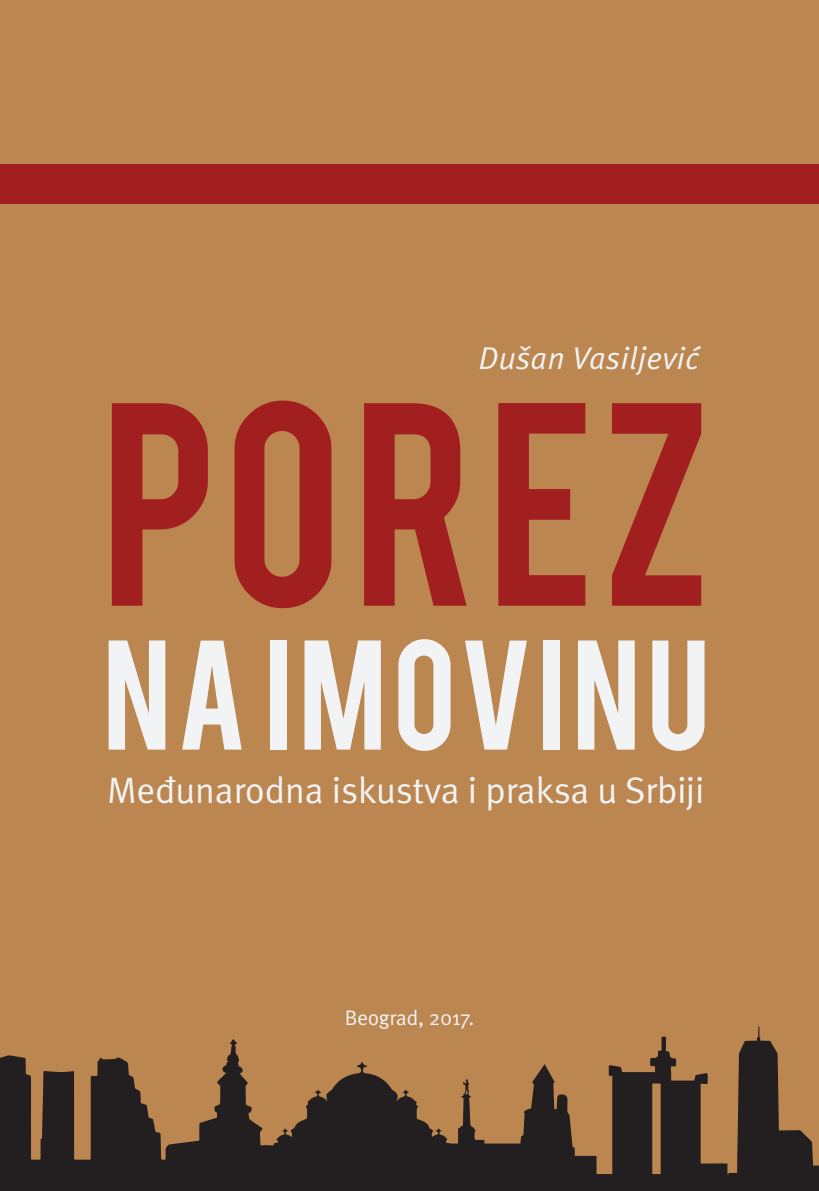
<style>
.page{position:relative;width:819px;height:1191px;background:#bb864f}
.page>*{position:absolute;margin:0;border:0;box-sizing:border-box;transform-origin:0 0}
.t1{font:227.5px "Bebas";letter-spacing:.035em;color:#a21f20}
.t2{font:122.5px "Bebas";letter-spacing:.05em;color:#f2f3f4}
.t3{font:36.75px "Meta Pro";letter-spacing:-.015em;color:#f2f3f4}
.t4{font:italic 31.5px "Meta Pro";color:#f2f3f4}
.t5{font:21px "Meta Pro";letter-spacing:-.015em;color:#f2f3f4}
</style>
<div class="page">
<div style="left:0;top:164px;width:819px;height:39px;background:#a21f20"></div>
<svg style="left:0;top:1026px;width:819px;height:165px;fill:#231f20"></svg>
<p class="t4" style="left:478px;top:338px;width:222px">Dušan Vasiljević</p>
<h1 class="t1" style="left:101px;top:339px;width:611px">POREZ</h1>
<h2 class="t2" style="left:103px;top:606px;width:608px">NA IMOVINU</h2>
<p class="t3" style="left:107px;top:766px;width:599px">Međunarodna iskustva i praksa u Srbĳi</p>
<p class="t5" style="left:345px;top:1004px;width:131px">Beograd, 2017.</p>
</div>
